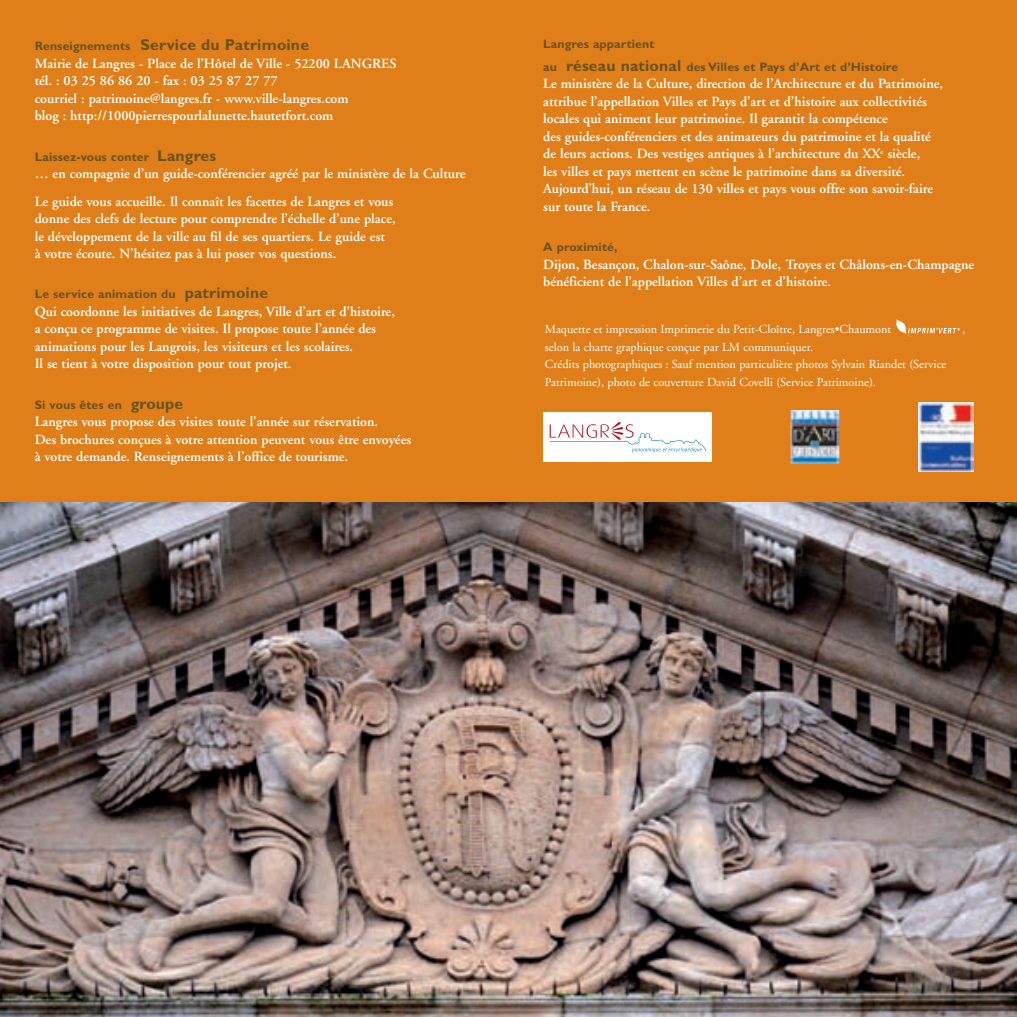
<style>
.page{position:relative;width:1017px;height:1017px;background:#e07f1a}
.page>*{position:absolute;margin:0;border:0;box-sizing:border-box;transform-origin:0 0}
.t1{font:700 15.75px "Gill Sans";letter-spacing:.01em;color:#6a521a}
.t2{font:600 14px/17.5px "Adobe Garamond";color:#fff}
.t3{font:12.25px/17.5px "Adobe Garamond";color:#fff}
.t4{font:700 12.25px/22.8px "Gill Sans";letter-spacing:.01em;color:#6a521a}
.s1{font-size:12.25px}
.s2{font-size:15.75px}
</style>
<div class="page">
<div style="left:543px;top:412px;width:169px;height:50px;background:#fff"></div>
<svg style="left:550px;top:422px;width:156px;height:30px"></svg>
<img style="left:791px;top:410px;width:48px;height:54px">
<img style="left:918px;top:402px;width:55px;height:70px">
<img style="left:0;top:502px;width:1017px;height:515px">
<svg style="left:896px;top:319px;width:64px;height:18px"></svg>
<p class="t1" style="left:35px;top:39px;width:276px"><span class="s1">Renseignements</span> Service du Patrimoine</p>
<p class="t2" style="left:35px;top:56px;width:363px">Mairie de Langres - Place de l’Hôtel de Ville - 52200 LANGRES tél. : 03 25 86 86 20 - fax : 03 25 87 27 77<br>courriel : patrimoine@langres.fr - www.ville-langres.com<br>blog : http://1000pierrespourlalunette.hautetfort.com</p>
<p class="t4" style="left:35px;top:146px;width:183px">Laissez-vous conter <span class="s2">Langres</span></p>
<p class="t2" style="left:35px;top:161px;width:432px;line-height:27.5px">… en compagnie d’un guide-conférencier agréé par le ministère de la Culture<br>Le guide vous accueille. Il connaît les facettes de Langres et vous</p>
<p class="t2" style="left:35px;top:211px;width:362px">donne des clefs de lecture pour comprendre l’échelle d’une place, le développement de la ville au fil de ses quartiers. Le guide est<br>à votre écoute. N’hésitez pas à lui poser vos questions.</p>
<p class="t4" style="left:35px;top:284px;width:235px">Le service animation du <span class="s2">patrimoine</span></p>
<p class="t2" style="left:35px;top:304px;width:362px">Qui coordonne les initiatives de Langres, Ville d’art et d’histoire, a conçu ce programme de visites. Il propose toute l’année des animations pour les Langrois, les visiteurs et les scolaires.<br>Il se tient à votre disposition pour tout projet.</p>
<p class="t4" style="left:35px;top:394px;width:150px">Si vous êtes en <span class="s2">groupe</span></p>
<p class="t2" style="left:35px;top:414px;width:378px">Langres vous propose des visites toute l’année sur réservation.<br>Des brochures conçues à votre attention peuvent vous être envoyées à votre demande. Renseignements à l’office de tourisme.</p>
<p class="t4" style="left:543px;top:34px;width:356px">Langres appartient<br>au <span class="s2">réseau national</span> des Villes et Pays d’Art et d’Histoire</p>
<p class="t2" style="left:543px;top:76px;width:401px">Le ministère de la Culture, direction de l’Architecture et du Patrimoine, attribue l’appellation Villes et Pays d’art et d’histoire aux collectivités locales qui animent leur patrimoine. Il garantit la compétence<br>des guides-conférenciers et des animateurs du patrimoine et la qualité de leurs actions. Des vestiges antiques à l’architecture du XX<sup>e</sup> siècle,<br>les villes et pays mettent en scène le patrimoine dans sa diversité.<br>Aujourd’hui, un réseau de 130 villes et pays vous offre son savoir-faire sur toute la France.</p>
<p class="t4" style="left:543px;top:237px;width:76px">A proximité,</p>
<p class="t2" style="left:543px;top:257px;width:433px">Dijon, Besançon, Chalon-sur-Saône, Dole, Troyes et Châlons-en-Champagne bénéficient de l’appellation Villes d’art et d’histoire.</p>
<p class="t3" style="left:545px;top:321px;width:348px">Maquette et impression Imprimerie du Petit-Cloître, Langres•Chaumont</p>
<p class="t3" style="left:962px;top:321px;width:5px">,</p>
<p class="t3" style="left:545px;top:339px;width:403px">selon la charte graphique conçue par LM communiquer.<br>Crédits photographiques : Sauf mention particulière photos Sylvain Riandet (Service<br>Patrimoine), photo de couverture David Covelli (Service Patrimoine).</p>
</div>
